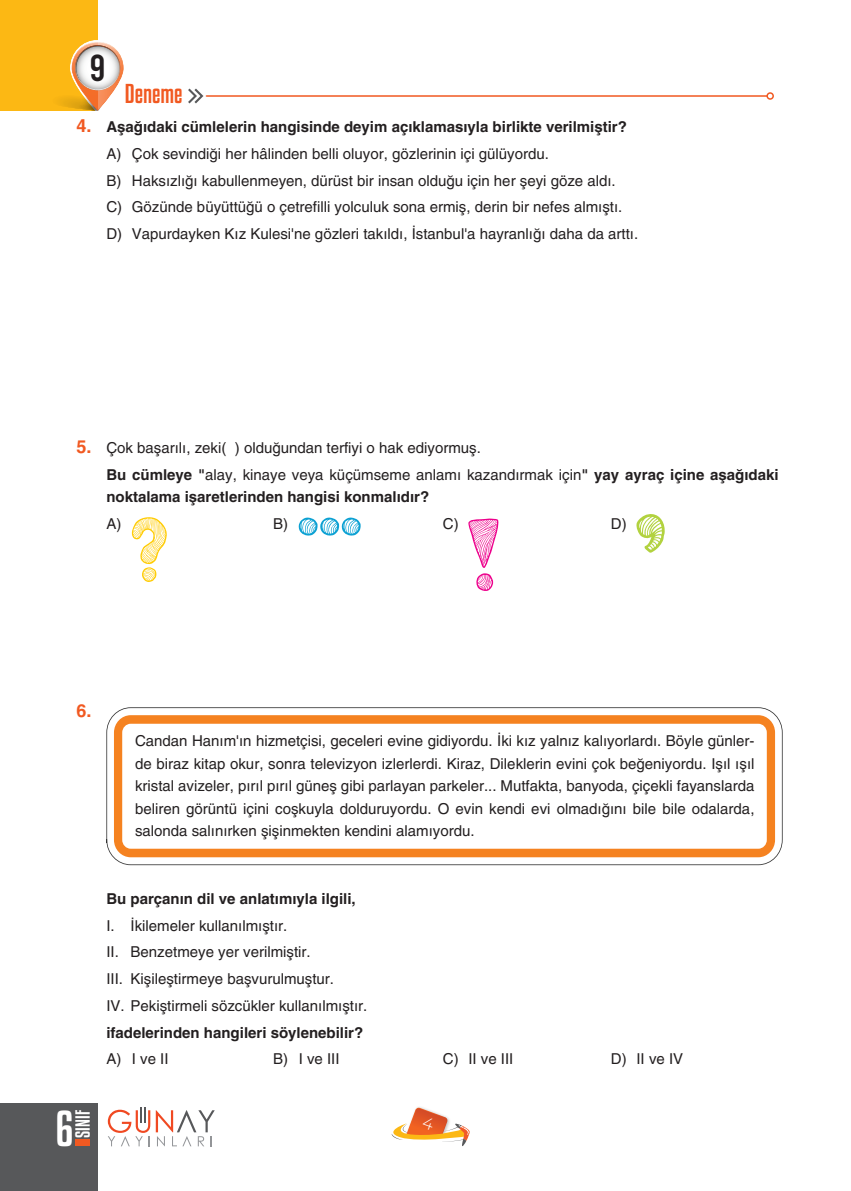
<style>
.page{position:relative;width:851px;height:1191px;background:#fff}
.page>*{position:absolute;margin:0;border:0;box-sizing:border-box;transform-origin:0 0}
.t1{font:44.25px "Kenyan Coffee Rg";color:#fff}
.t2{font:37.35px "Bebas";color:#231f20}
.t3{font:24px "Kenyan Coffee Rg";color:#f15921}
.t4{font:18px "Kenyan Coffee Rg";color:#fff}
.t5{font:700 18px "Helveticaaci";color:#f15921}
.t6{font:15px/22.5px "Helveticaaci";color:#231f20;text-align:justify}
.t7{font:700 15px/22.5px "Helveticaaci";color:#231f20}
.s1{font-size:18px;color:#f15921}
.s2{font-weight:700;font-size:18px;color:#f15921}
.s3{font-weight:400}
</style>
<div class="page">
<hr style="left:203px;top:95px;width:564px;height:2px;background:#f15921">
<div style="left:766px;top:92px;width:7px;height:8px;border:2px solid #f15921;border-radius:50%"></div>
<div style="left:0;top:0;width:97px;height:111px;background:#fcb814"></div>
<svg style="left:60px;top:40px;width:64px;height:71px"></svg>
<svg style="left:188px;top:89px;width:18px;height:14px"></svg>
<div style="left:0;top:1103px;width:97px;height:88px;background:#57585a"></div>
<div style="left:75px;top:1139px;width:15px;height:6px;background:#f15921"></div>
<svg style="left:156px;top:1110px;width:59px;height:36px"></svg>
<svg style="left:108px;top:1107px;width:42px;height:39px"></svg>
<svg style="left:131px;top:517px;width:36px;height:65px"></svg>
<svg style="left:298px;top:517px;width:63px;height:18px"></svg>
<svg style="left:468px;top:518px;width:30px;height:73px"></svg>
<svg style="left:636px;top:514px;width:29px;height:39px"></svg>
<svg style="left:106px;top:707px;width:676px;height:158px"></svg>
<div style="left:122px;top:723px;width:644px;height:125px;background:#fff;border-radius:9px"></div>
<svg style="left:391px;top:1107px;width:79px;height:39px"></svg>
<p class="t2" style="left:90px;top:49px;width:17px">9</p>
<h3 class="t3" style="left:125px;top:78px;width:59px">Deneme</h3>
<p class="t7" style="left:77px;top:116px;width:551px"><span class="s1">4.</span> Aşağıdaki cümlelerin hangisinde deyim açıklamasıyla birlikte verilmiştir?</p>
<p class="t6" style="left:106px;top:142px;width:444px">A) Çok sevindiği her hâlinden belli oluyor, gözlerinin içi gülüyordu.</p>
<p class="t6" style="left:106px;top:169px;width:511px">B) Haksızlığı kabullenmeyen, dürüst bir insan olduğu için her şeyi göze aldı.</p>
<p class="t6" style="left:106px;top:196px;width:517px">C) Gözünde büyüttüğü o çetrefilli yolculuk sona ermiş, derin bir nefes almıştı.</p>
<p class="t6" style="left:106px;top:223px;width:533px">D) Vapurdayken Kız Kulesi'ne gözleri takıldı, İstanbul'a hayranlığı daha da arttı.</p>
<p class="t6" style="left:77px;top:437px;width:406px"><span class="s2">5.</span> Çok başarılı, zeki( ) olduğundan terfiyi o hak ediyormuş.</p>
<p class="t7" style="left:106px;top:463px;width:673px">Bu cümleye "<span class="s3">alay, kinaye veya küçümseme anlamı kazandırmak için</span>" yay ayraç içine aşağıdaki noktalama işaretlerinden hangisi konmalıdır?</p>
<p class="t6" style="left:106px;top:513px;width:16px">A)</p>
<p class="t6" style="left:273px;top:513px;width:16px">B)</p>
<p class="t6" style="left:443px;top:513px;width:17px">C)</p>
<p class="t6" style="left:611px;top:513px;width:17px">D)</p>
<p class="t5" style="left:77px;top:700px;width:17px">6.</p>
<p class="t6" style="left:135px;top:729px;width:621px">Candan Hanım'ın hizmetçisi, geceleri evine gidiyordu. İki kız yalnız kalıyorlardı. Böyle günler&shy;de biraz kitap okur, sonra televizyon izlerlerdi. Kiraz, Dileklerin evini çok beğeniyordu. Işıl ışıl kristal avizeler, pırıl pırıl güneş gibi parlayan parkeler... Mutfakta, banyoda, çiçekli fayanslarda beliren görüntü içini coşkuyla dolduruyordu. O evin kendi evi olmadığını bile bile odalarda, salonda salınırken şişinmekten kendini alamıyordu.</p>
<p class="t7" style="left:106px;top:887px;width:251px">Bu parçanın dil ve anlatımıyla ilgili,</p>
<p class="t6" style="left:106px;top:914px;width:182px">I. İkilemeler kullanılmıştır.</p>
<p class="t6" style="left:106px;top:941px;width:206px">II. Benzetmeye yer verilmiştir.</p>
<p class="t6" style="left:106px;top:967px;width:229px">III. Kişileştirmeye başvurulmuştur.</p>
<p class="t6" style="left:106px;top:994px;width:262px">IV. Pekiştirmeli sözcükler kullanılmıştır.</p>
<p class="t7" style="left:106px;top:1021px;width:258px">ifadelerinden hangileri söylenebilir?</p>
<p class="t6" style="left:106px;top:1048px;width:64px">A) I ve II</p>
<p class="t6" style="left:273px;top:1048px;width:68px">B) I ve III</p>
<p class="t6" style="left:443px;top:1048px;width:72px">C) II ve III</p>
<p class="t6" style="left:611px;top:1048px;width:74px">D) II ve IV</p>
<h1 class="t1" style="left:56px;top:1098px;width:19px">6</h1>
<p class="t4" style="left:70px;top:1137px;width:29px;rotate:-90deg">SINIF</p>
</div>
